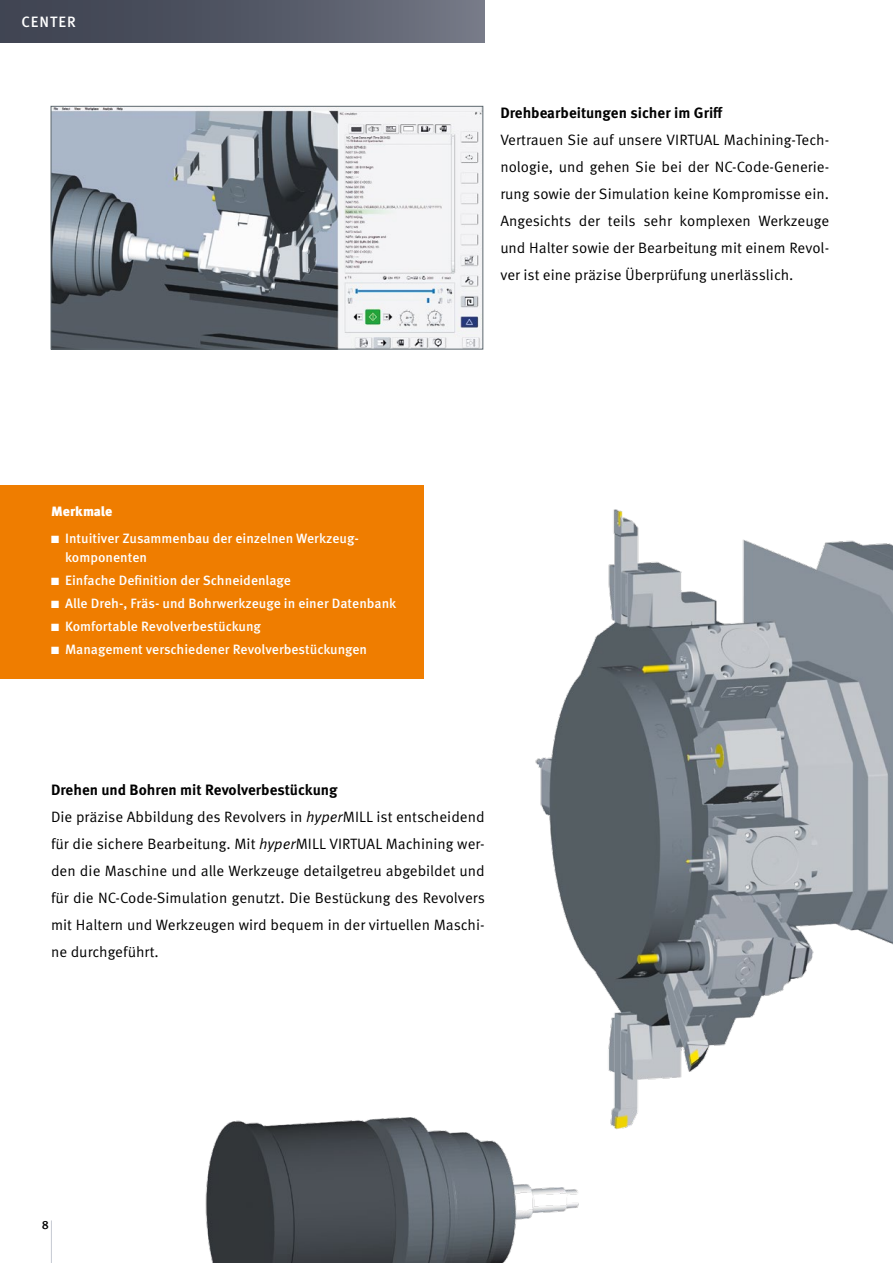
<style>
.page{position:relative;width:893px;height:1263px;background:#fff}
.page>*{position:absolute;margin:0;border:0;box-sizing:border-box;transform-origin:0 0}
.t1{font:15px/27px "Meta Pro";color:#000;text-align:justify}
.t2{font:700 15px "Meta Pro";color:#000}
.t3{font:500 15px "Meta Pro";letter-spacing:.07em;color:#fff}
.t4{font:500 13.5px/18.8px "Meta Pro";color:#fff}
.t5{font:900 13.5px "Meta Pro";color:#fff}
.t6{font:500 12px "Meta Pro";color:#000}
.s1{font-weight:700}
.s2{font-style:italic}
</style>
<div class="page">
<hr style="left:51px;top:1220px;width:1px;height:43px;background:#c5c9d2">
<div style="left:0;top:485px;width:423px;height:193px;background:#ef7d00"></div>
<div style="left:0;top:0;width:485px;height:43px;background:linear-gradient(to right,#393e4c,#717582)"></div>
<img style="left:53px;top:108px;width:428px;height:239px">
<div style="left:51px;top:106px;width:432px;height:243px;border:1px solid #5d686e"></div>
<img style="left:535px;top:509px;width:358px;height:621px">
<img style="left:205px;top:1106px;width:379px;height:157px">
<p class="t3" style="left:21px;top:12px;width:56px">CENTER</p>
<p class="t2" style="left:500px;top:101px;width:224px">Drehbearbeitungen sicher im Griff</p>
<p class="t1" style="left:500px;top:126px;width:330px">Vertrauen Sie auf unsere VIRTUAL Machining-Tech&shy;nologie, und gehen Sie bei der NC-Code-Generie&shy;rung sowie der Simulation keine Kompromisse ein.<br>Angesichts der teils sehr komplexen Werkzeuge und Halter sowie der Bearbeitung mit einem Revol&shy;ver ist eine präzise Überprüfung unerlässlich.</p>
<p class="t5" style="left:51px;top:501px;width:63px">Merkmale</p>
<p class="t4" style="left:65px;top:530px;width:294px;text-indent:-14px">■ Intuitiver Zusammenbau der einzelnen Werkzeug&shy;komponenten</p>
<p class="t4" style="left:51px;top:571px;width:241px">■ Einfache Definition der Schneidenlage</p>
<p class="t4" style="left:51px;top:594px;width:347px">■ Alle Dreh-, Fräs- und Bohrwerkzeuge in einer Datenbank</p>
<p class="t4" style="left:51px;top:617px;width:211px">■ Komfortable Revolverbestückung</p>
<p class="t4" style="left:51px;top:640px;width:318px">■ Management verschiedener Revolverbestückungen</p>
<p class="t1" style="left:51px;top:777px;width:435px;text-align:left"><span class="s1">Drehen und Bohren mit Revolverbestückung<br></span>Die präzise Abbildung des Revolvers in <span class="s2">hyper</span>MILL ist entscheidend für die sichere Bearbeitung. Mit <span class="s2">hyper</span>MILL VIRTUAL Machining wer&shy;den die Maschine und alle Werkzeuge detailgetreu abgebildet und für die NC-Code-Simulation genutzt. Die Bestückung des Revolvers mit Haltern und Werkzeugen wird bequem in der virtuellen Maschi&shy;ne durchgeführt.</p>
<p class="t6" style="left:42px;top:1217px;width:9px">8</p>
</div>
